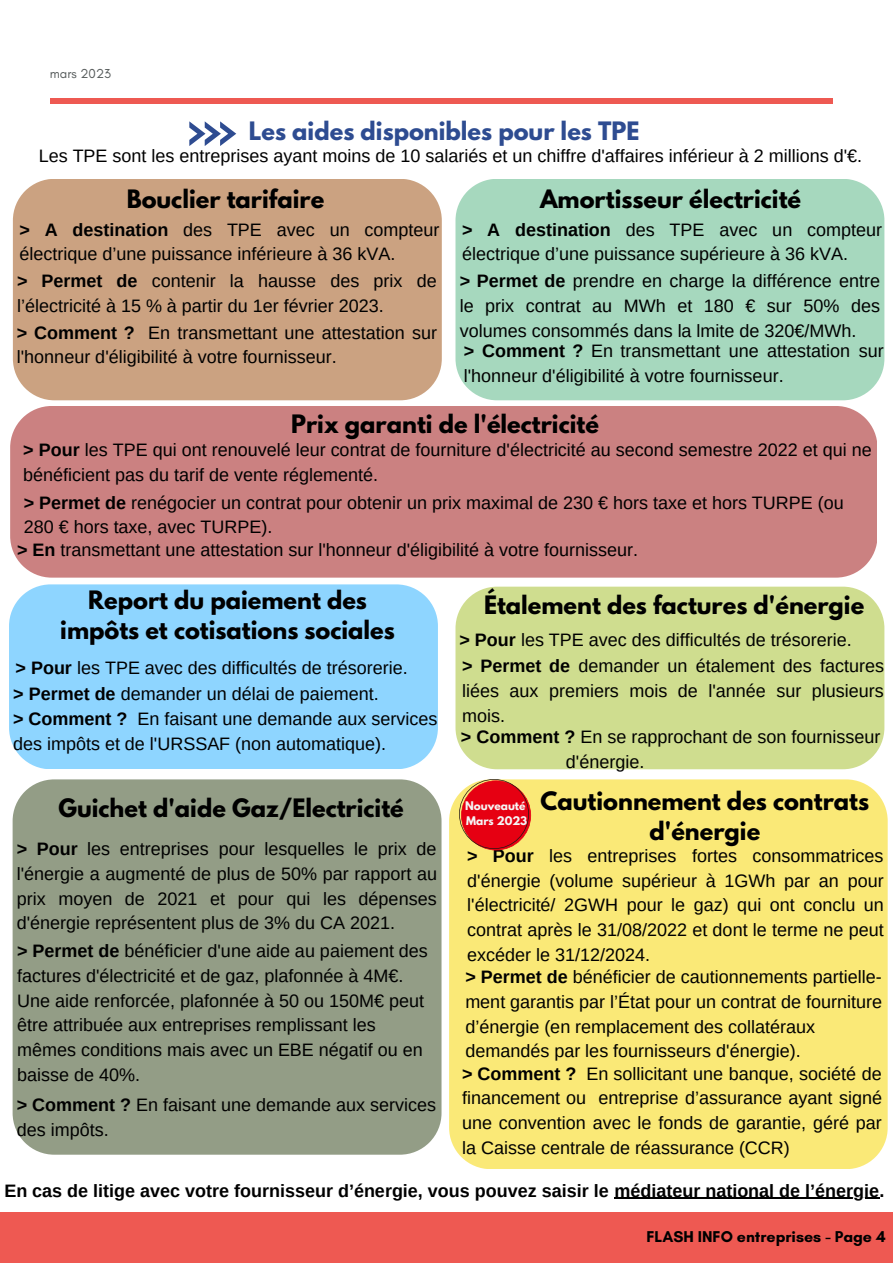
<style>
.page{position:relative;width:893px;height:1264px;background:#fff}
.page>*{position:absolute;margin:0;border:0;box-sizing:border-box;transform-origin:0 0}
.t1{font:700 22.5px/30.3px "League Spartan";color:#000;text-align:center}
.t2{font:700 22.5px "League Spartan";color:#2e4c91}
.t3{font:18px/24.8px "Arimo";color:#000}
.t4{font:700 18px "Arimo";color:#000}
.t5{font:700 15.9px "Glacial Indifference";color:#000}
.t6{font:13.2px "Glacial Indifference";color:#565b5b}
.t7{font:700 10.5px/14.5px "League Spartan";color:#f5f5f5}
.s1{font-weight:700}
</style>
<div class="page">
<div style="left:50px;top:98px;width:782px;height:6px;background:#ee5952"></div>
<div style="left:0;top:1212px;width:892px;height:50px;background:#ee5952"></div>
<svg style="left:189px;top:121px;width:47px;height:25px"></svg>
<div style="left:13px;top:179px;width:429px;height:221px;background:#cba281"></div>
<div style="left:455px;top:179px;width:429px;height:221px;background:#a6d8be"></div>
<div style="left:10px;top:406px;width:866px;height:171px;background:#cb8181"></div>
<div style="left:9px;top:584px;width:429px;height:184px;background:#8ed5ff"></div>
<div style="left:455px;top:586px;width:429px;height:183px;background:#cfdd8f"></div>
<div style="left:449px;top:779px;width:438px;height:389px;background:#fae977"></div>
<div style="left:13px;top:779px;width:428px;height:375px;background:#939d86"></div>
<svg style="left:459px;top:779px;width:72px;height:71px;background:#e4382e"></svg>
<hr style="left:614px;top:1197px;width:265px;height:1px;background:#000">
<p class="t6" style="left:50px;top:66px;width:63px">mars 2023</p>
<p class="t2" style="left:249px;top:119px;width:392px">Les aides disponibles pour les TPE</p>
<p class="t3" style="left:39px;top:143px;width:824px">Les TPE sont les entreprises ayant moins de 10 salariés et un chiffre d'affaires inférieur à 2 millions d'€.</p>
<p class="t1" style="left:127px;top:187px;width:199px">Bouclier tarifaire</p>
<p class="t3" style="left:19px;top:217px;width:421px"><span class="s1">&gt; A destination</span> des TPE avec un compteur électrique d’une puissance inférieure à 36 kVA.</p>
<p class="t3" style="left:17px;top:268px;width:421px"><span class="s1">&gt; Permet de</span> contenir la hausse des prix de l’électricité à 15 % à partir du 1er février 2023.</p>
<p class="t3" style="left:17px;top:320px;width:422px"><span class="s1">&gt; Comment ?</span> En transmettant une attestation sur l'honneur d'éligibilité à votre fournisseur.</p>
<p class="t1" style="left:540px;top:187px;width:263px">Amortisseur électricité</p>
<p class="t3" style="left:462px;top:217px;width:421px"><span class="s1">&gt; A destination</span> des TPE avec un compteur électrique d’une puissance supérieure à 36 kVA.</p>
<p class="t3" style="left:459px;top:268px;width:422px;text-align:justify"><span class="s1">&gt; Permet de</span> prendre en charge la différence entre le prix contrat au MWh et 180 € sur 50% des volumes consommés dans la lmite de 320€/MWh.</p>
<p class="t3" style="left:464px;top:339px;width:421px"><span class="s1">&gt; Comment ?</span> En transmettant une attestation sur l'honneur d'éligibilité à votre fournisseur.</p>
<p class="t1" style="left:291px;top:411px;width:309px">Prix garanti de l'électricité</p>
<p class="t3" style="left:23px;top:437px;width:850px"><span class="s1">&gt; Pour</span> les TPE qui ont renouvelé leur contrat de fourniture d'électricité au second semestre 2022 et qui ne bénéficient pas du tarif de vente réglementé.</p>
<p class="t3" style="left:24px;top:490px;width:821px"><span class="s1">&gt; Permet de</span> renégocier un contrat pour obtenir un prix maximal de 230 € hors taxe et hors TURPE (ou<br>280 € hors taxe, avec TURPE).</p>
<p class="t3" style="left:17px;top:537px;width:622px"><span class="s1">&gt; En</span> transmettant une attestation sur l'honneur d'éligibilité à votre fournisseur.</p>
<p class="t1" style="left:60px;top:587px;width:336px">Report du paiement des impôts et cotisations sociales</p>
<p class="t3" style="left:13px;top:654px;width:396px;line-height:26.7px"><span class="s1">&gt; Pour</span> les TPE avec des difficultés de trésorerie. <span class="s1">&gt; Permet de</span> demander un délai de paiement.</p>
<p class="t3" style="left:13px;top:706px;width:426px"><span class="s1">&gt; Comment ?</span> En faisant une demande aux services des impôts et de l'URSSAF (non automatique).</p>
<p class="t1" style="left:484px;top:592px;width:382px">Étalement des factures d'énergie</p>
<p class="t3" style="left:459px;top:626px;width:426px;line-height:26.7px"><span class="s1">&gt; Pour</span> les TPE avec des difficultés de trésorerie.<br><span class="s1">&gt; Permet de</span> demander un étalement des factures</p>
<p class="t3" style="left:462px;top:678px;width:423px">liées aux premiers mois de l'année sur plusieurs mois.</p>
<p class="t3" style="left:566px;top:724px;width:316px;text-indent:-105px"><span class="s1">&gt; Comment ?</span> En se rapprochant de son fournisseur d'énergie.</p>
<p class="t1" style="left:540px;top:788px;width:330px">Cautionnement des contrats d'énergie</p>
<p class="t3" style="left:467px;top:843px;width:418px;text-align:justify"><span class="s1">&gt; Pour</span> les entreprises fortes consommatrices d'énergie (volume supérieur à 1GWh par an pour l'électricité/ 2GWH pour le gaz) qui ont conclu un contrat après le 31/08/2022 et dont le terme ne peut excéder le 31/12/2024.</p>
<p class="t3" style="left:465px;top:964px;width:418px"><span class="s1">&gt; Permet de</span> bénéficier de cautionnements partielle&shy;ment garantis par l’État pour un contrat de fourniture d’énergie (en remplacement des collatéraux demandés par les fournisseurs d'énergie).</p>
<p class="t3" style="left:462px;top:1061px;width:421px;text-align:justify"><span class="s1">&gt; Comment ?</span> En sollicitant une banque, société de financement ou entreprise d’assurance ayant signé une convention avec le fonds de garantie, géré par la Caisse centrale de réassurance (CCR)</p>
<p class="t1" style="left:58px;top:795px;width:347px">Guichet d'aide Gaz/Electricité</p>
<p class="t3" style="left:17px;top:836px;width:421px;text-align:justify"><span class="s1">&gt; Pour</span> les entreprises pour lesquelles le prix de l'énergie a augmenté de plus de 50% par rapport au prix moyen de 2021 et pour qui les dépenses d'énergie représentent plus de 3% du CA 2021.</p>
<p class="t7" style="left:465px;top:799px;width:64px">Nouveauté<br>Mars 2023</p>
<p class="t3" style="left:17px;top:938px;width:412px"><span class="s1">&gt; Permet de</span> bénéficier d'une aide au paiement des factures d'électricité et de gaz, plafonnée à 4M€.</p>
<p class="t3" style="left:17px;top:987px;width:408px">Une aide renforcée, plafonnée à 50 ou 150M€ peut être attribuée aux entreprises remplissant les mêmes conditions mais avec un EBE négatif ou en baisse de 40%.</p>
<p class="t3" style="left:17px;top:1092px;width:421px"><span class="s1">&gt; Comment ?</span> En faisant une demande aux services des impôts.</p>
<p class="t4" style="left:4px;top:1180px;width:881px">En cas de litige avec votre fournisseur d’énergie, vous pouvez saisir le médiateur national de l’énergie.</p>
<p class="t5" style="left:646px;top:1226px;width:240px">FLASH INFO entreprises - Page 4</p>
</div>
